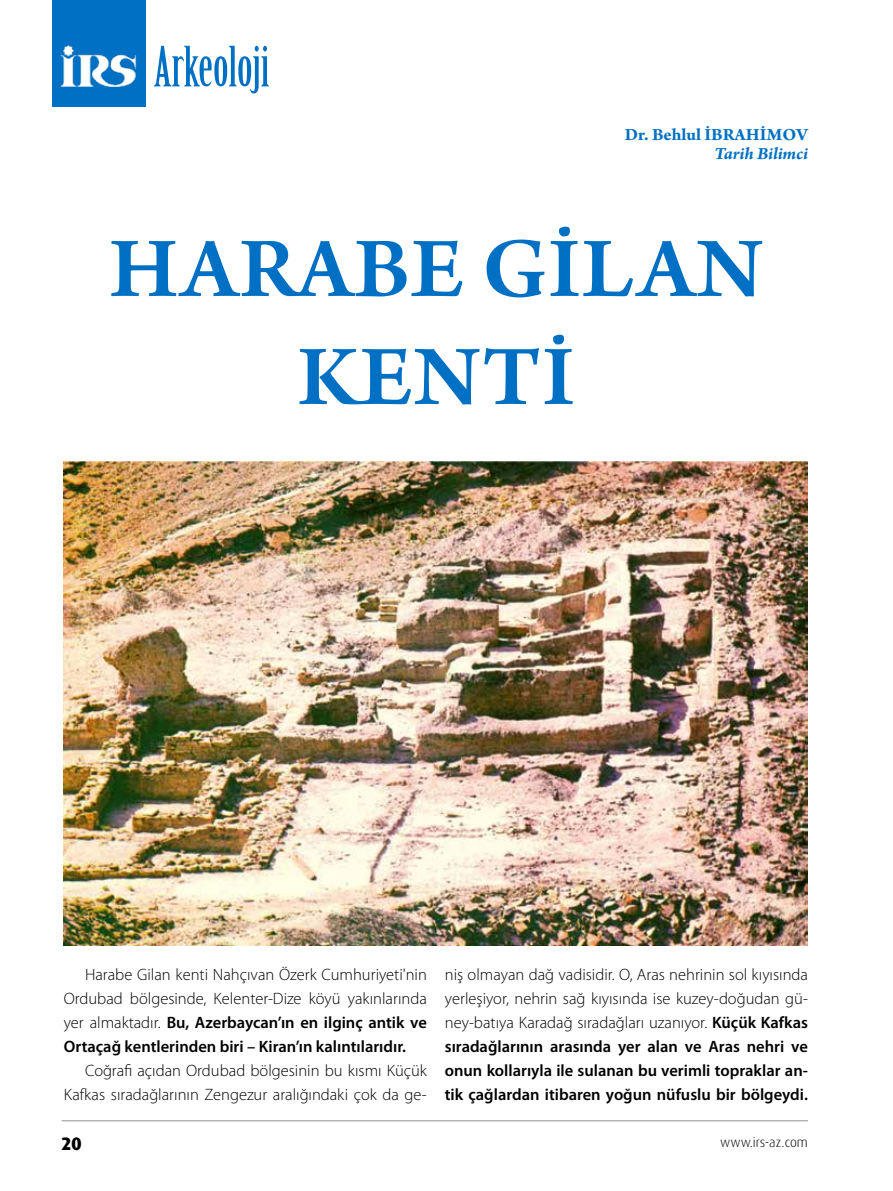
<style>
.page{position:relative;width:893px;height:1191px;background:#fff}
.page>*{position:absolute;margin:0;border:0;box-sizing:border-box;transform-origin:0 0}
.t1{font:600 90px/108px "Arno Pro";letter-spacing:.01em;color:#0070c4;text-align:center}
.t2{font:54.15px "Birch Std";color:#0070c4}
.t3{font:700 18px "Arno Pro";color:#0070c4}
.t4{font:italic 700 18px "Arno Pro";letter-spacing:-.005em;color:#0070c4}
.t5{font:800 18px "Dax Pro";color:#000}
.t6{font:600 16.5px/24px "Myriad Pro";color:#000;text-align:justify}
.t7{font:300 16.5px/24px "Myriad Pro";color:#000;text-align:justify}
.t8{font:300 13.5px "Dax Pro";color:#000}
.s1{font-weight:600}
.s2{font-weight:300}
</style>
<div class="page">
<hr style="left:62px;top:1120px;width:746px;height:1px;background:#909090">
<img style="left:64px;top:462px;width:744px;height:483px">
<div style="left:52px;top:0;width:94px;height:106px;background:#0070c4"></div>
<img style="left:60px;top:45px;width:77px;height:41px">
<h2 class="t2" style="left:154px;top:36px;width:117px">Arkeoloji</h2>
<p class="t3" style="left:625px;top:124px;width:185px">Dr. Behlul İBRAHİMOV</p>
<p class="t4" style="left:714px;top:143px;width:95px">Tarih Bilimci</p>
<h1 class="t1" style="left:109px;top:219px;width:655px">HARABE GİLAN<br>KENTİ</h1>
<p class="t7" style="left:64px;top:962px;width:365px;text-indent:21px">Harabe Gilan kenti Nahçıvan Özerk Cumhuriyeti'nin Ordubad bölgesinde, Kelenter-Dize köyü yakınlarında yer almaktadır. <span class="s1">Bu, Azerbaycan’ın en ilginç antik ve Ortaçağ kentlerinden biri – Kiran’ın kalıntılarıdır.</span></p>
<p class="t7" style="left:64px;top:1058px;width:365px;text-align:right">Coğrafi açıdan Ordubad bölgesinin bu kısmı Küçük<br>Kafkas sıradağlarının Zengezur aralığındaki çok da ge-</p>
<p class="t6" style="left:445px;top:962px;width:365px"><span class="s2">niş olmayan dağ vadisidir. O, Aras nehrinin sol kıyısında yerleşiyor, nehrin sağ kıyısında ise kuzey-doğudan gü&shy;ney-batıya Karadağ sıradağları uzanıyor.</span> Küçük Kafkas sıradağlarının arasında yer alan ve Aras nehri ve onun kollarıyla ile sulanan bu verimli topraklar an&shy;tik çağlardan itibaren yoğun nüfuslu bir bölgeydi.</p>
<p class="t5" style="left:62px;top:1131px;width:22px">20</p>
<p class="t8" style="left:720px;top:1133px;width:89px">www.irs-az.com</p>
</div>
